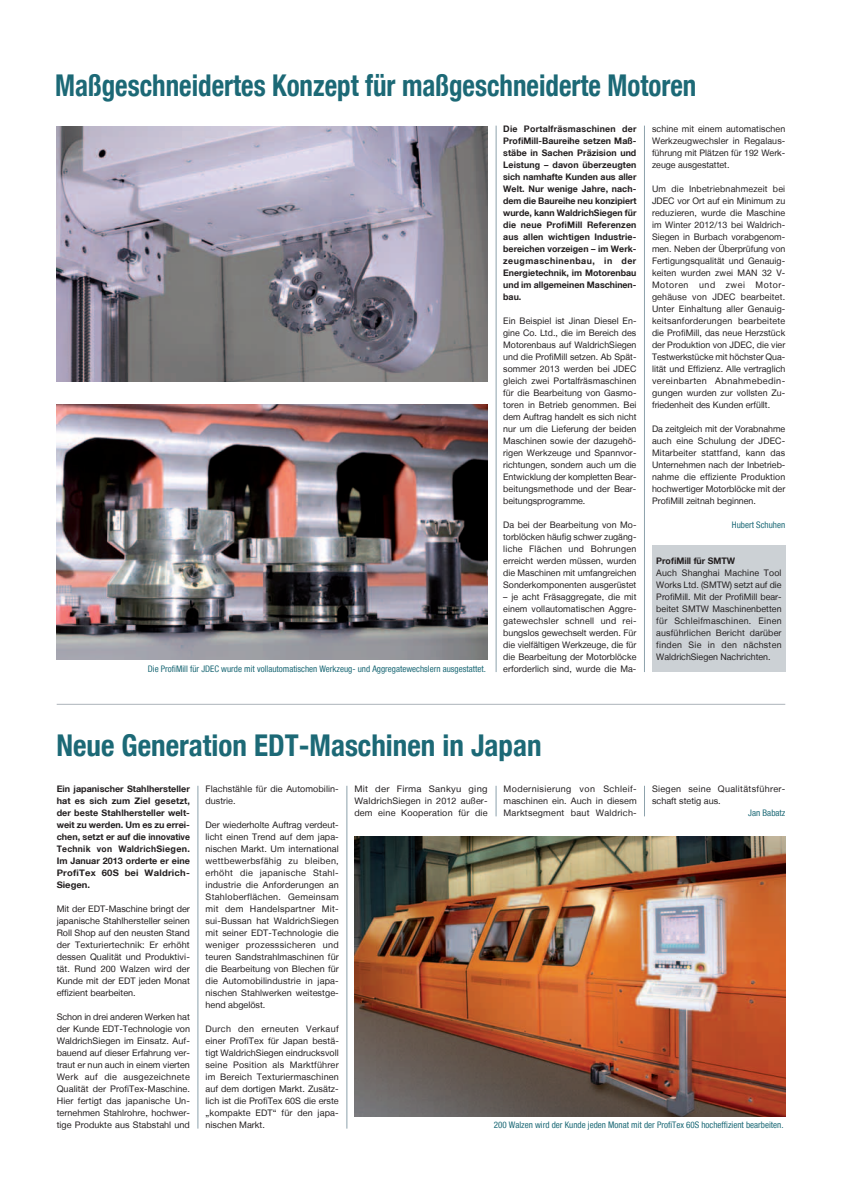
<style>
.page{position:relative;width:842px;height:1191px;background:#fff}
.page>*{position:absolute;margin:0;border:0;box-sizing:border-box;transform-origin:0 0}
.t1{font:700 condensed 30px "Helvetica Neue LT";color:#1c6976;scale:.9 1}
.t2{font:700 condensed 30px "Helvetica Neue LT";color:#1c6976}
.t3{font:9px/12px "Helvetica Neue LT";letter-spacing:.005em;color:#231f20;text-align:justify}
.t4{font:700 9px/12px "Helvetica Neue LT";color:#231f20;text-align:justify}
.t5{font:condensed 9px "Helvetica Neue LT";color:#1c6976}
.t6{font:9px/12px "Helvetica Neue LT";letter-spacing:.005em;color:#231f20;text-align:justify;scale:1.05 1}
.t7{font:9px/12px "Helvetica Neue LT";letter-spacing:.035em;color:#231f20}
</style>
<div class="page">
<hr style="left:197px;top:785px;width:1px;height:343px;background:#8da2ac">
<hr style="left:346px;top:785px;width:1px;height:343px;background:#8da2ac">
<hr style="left:644px;top:126px;width:1px;height:546px;background:#8da2ac">
<hr style="left:496px;top:126px;width:1px;height:546px;background:#8da2ac">
<img style="left:354px;top:836px;width:431px;height:280px">
<hr style="left:57px;top:704px;width:728px;height:1px;background:#adb4ba">
<hr style="left:496px;top:785px;width:1px;height:31px;background:#8da2ac">
<hr style="left:644px;top:785px;width:1px;height:31px;background:#8da2ac">
<img style="left:57px;top:126px;width:431px;height:255px">
<img style="left:57px;top:404px;width:431px;height:255px">
<div style="left:652px;top:545px;width:133px;height:127px;background:#ccd1d5"></div>
<h1 class="t1" style="left:55px;top:67px;width:714px">Maßgeschneidertes Konzept für maßgeschneiderte Motoren</h1>
<p class="t4" style="left:503px;top:123px;width:135px">Die Portalfräsmaschinen der ProfiMill-Baureihe setzen Maß&shy;stäbe in Sachen Präzision und Leistung – davon überzeugten sich namhafte Kunden aus aller Welt. Nur wenige Jahre, nach&shy;dem die Baureihe neu konzipiert wurde, kann WaldrichSiegen für die neue ProfiMill Referenzen aus allen wichtigen Industrie&shy;bereichen vorzeigen – im Werk&shy;zeugmaschinenbau, in der Energietechnik, im Motorenbau und im allgemeinen Maschinen&shy;bau.</p>
<p class="t3" style="left:503px;top:315px;width:135px">Ein Beispiel ist Jinan Diesel En&shy;gine Co. Ltd., die im Bereich des Motorenbaus auf WaldrichSiegen und die ProfiMill setzen. Ab Spät&shy;sommer 2013 werden bei JDEC gleich zwei Portalfräsmaschinen für die Bearbeitung von Gasmo&shy;toren in Betrieb genommen. Bei dem Auftrag handelt es sich nicht nur um die Lieferung der beiden Maschinen sowie der dazugehö&shy;rigen Werkzeuge und Spannvor&shy;richtungen, sondern auch um die Entwicklung der kompletten Bear&shy;beitungsmethode und der Bear&shy;beitungsprogramme.</p>
<p class="t3" style="left:503px;top:519px;width:135px">Da bei der Bearbeitung von Mo&shy;torblöcken häufig schwer zugäng&shy;liche Flächen und Bohrungen erreicht werden müssen, wurden die Maschinen mit umfangreichen Sonderkomponenten ausgerüstet</p>
<p class="t3" style="left:503px;top:591px;width:135px">– je acht Fräsaggregate, die mit einem vollautomatischen Aggre&shy;gatewechsler schnell und rei&shy;bungslos gewechselt werden. Für die vielfältigen Werkzeuge, die für die Bearbeitung der Motorblöcke erforderlich sind, wurde die Ma-</p>
<p class="t3" style="left:652px;top:123px;width:135px">schine mit einem automatischen Werkzeugwechsler in Regalaus&shy;führung mit Plätzen für 192 Werk&shy;zeuge ausgestattet.</p>
<p class="t3" style="left:652px;top:183px;width:135px">Um die Inbetriebnahmezeit bei JDEC vor Ort auf ein Minimum zu reduzieren, wurde die Maschine im Winter 2012/13 bei Waldrich-Siegen in Burbach vorabgenom&shy;men. Neben der Überprüfung von Fertigungsqualität und Genauig&shy;keiten wurden zwei MAN 32 V-Motoren und zwei Motor&shy;gehäuse von JDEC bearbeitet.<br>Unter Einhaltung aller Genauig&shy;keitsanforderungen bearbeitete die ProfiMill, das neue Herzstück der Produktion von JDEC, die vier Testwerkstücke mit höchster Qua&shy;lität und Effizienz. Alle vertraglich vereinbarten Abnahmebedin&shy;gungen wurden zur vollsten Zu&shy;friedenheit des Kunden erfüllt.</p>
<p class="t3" style="left:652px;top:423px;width:135px">Da zeitgleich mit der Vorabnahme auch eine Schulung der JDEC-Mitarbeiter stattfand, kann das Unternehmen nach der Inbetrieb&shy;nahme die effiziente Produktion hochwertiger Motorblöcke mit der ProfiMill zeitnah beginnen.</p>
<p class="t5" style="left:732px;top:520px;width:55px">Hubert Schuhen</p>
<p class="t4" style="left:656px;top:555px;width:80px">ProfiMill für SMTW</p>
<p class="t3" style="left:656px;top:567px;width:127px">Auch Shanghai Machine Tool Works Ltd. (SMTW) setzt auf die ProfiMill. Mit der ProfiMill bear&shy;beitet SMTW Maschinenbetten für Schleifmaschinen. Einen ausführlichen Bericht darüber finden Sie in den nächsten WaldrichSiegen Nachrichten.</p>
<p class="t5" style="left:148px;top:663px;width:339px">Die ProfiMill für JDEC wurde mit vollautomatischen Werkzeug- und Aggregatewechslern ausgestattet.</p>
<h1 class="t2" style="left:56px;top:727px;width:487px">Neue Generation EDT-Maschinen in Japan</h1>
<p class="t4" style="left:57px;top:783px;width:135px">Ein japanischer Stahlhersteller hat es sich zum Ziel gesetzt, der beste Stahlhersteller welt&shy;weit zu werden. Um es zu errei&shy;chen, setzt er auf die innovative Technik von WaldrichSiegen.<br>Im Januar 2013 orderte er eine ProfiTex 60S bei Waldrich-Siegen.</p>
<p class="t3" style="left:57px;top:903px;width:135px">Mit der EDT-Maschine bringt der japanische Stahlhersteller seinen Roll Shop auf den neusten Stand der Texturiertechnik: Er erhöht dessen Qualität und Produktivi&shy;tät. Rund 200 Walzen wird der Kunde mit der EDT jeden Monat effizient bearbeiten.</p>
<p class="t3" style="left:57px;top:1011px;width:135px">Schon in drei anderen Werken hat der Kunde EDT-Technologie von WaldrichSiegen im Einsatz. Auf&shy;bauend auf dieser Erfahrung ver&shy;traut er nun auch in einem vierten Werk auf die ausgezeichnete Qualität der ProfiTex-Maschine.<br>Hier fertigt das japanische Un&shy;ternehmen Stahlrohre, hochwer&shy;tige Produkte aus Stabstahl und</p>
<p class="t3" style="left:206px;top:783px;width:135px">Flachstähle für die Automobilin&shy;dustrie.</p>
<p class="t3" style="left:206px;top:819px;width:135px">Der wiederholte Auftrag verdeut&shy;licht einen Trend auf dem japa&shy;nischen Markt. Um international wettbewerbsfähig zu bleiben, erhöht die japanische Stahl&shy;industrie die Anforderungen an Stahloberflächen. Gemeinsam mit dem Handelspartner Mit&shy;sui-Bussan hat WaldrichSiegen mit seiner EDT-Technologie die weniger prozesssicheren und teuren Sandstrahlmaschinen für die Bearbeitung von Blechen für die Automobilindustrie in japa&shy;nischen Stahlwerken weitestge&shy;hend abgelöst.</p>
<p class="t3" style="left:206px;top:1023px;width:135px">Durch den erneuten Verkauf einer ProfiTex für Japan bestä&shy;tigt WaldrichSiegen eindrucksvoll seine Position als Marktführer im Bereich Texturiermaschinen auf dem dortigen Markt. Zusätz&shy;lich ist die ProfiTex 60S die erste „kompakte EDT“ für den japa&shy;nischen Markt.</p>
<p class="t6" style="left:354px;top:783px;width:128px">Mit der Firma Sankyu ging WaldrichSiegen in 2012 außer&shy;dem eine Kooperation für die</p>
<p class="t3" style="left:503px;top:783px;width:135px">Modernisierung von Schleif&shy;maschinen ein. Auch in diesem Marktsegment baut Waldrich-</p>
<p class="t7" style="left:652px;top:783px;width:135px">Siegen seine Qualitätsführer&shy;schaft stetig aus.</p>
<p class="t5" style="left:748px;top:808px;width:39px">Jan Babatz</p>
<p class="t5" style="left:494px;top:1120px;width:291px">200 Walzen wird der Kunde jeden Monat mit der ProfiTex 60S hocheffizient bearbeiten.</p>
</div>
